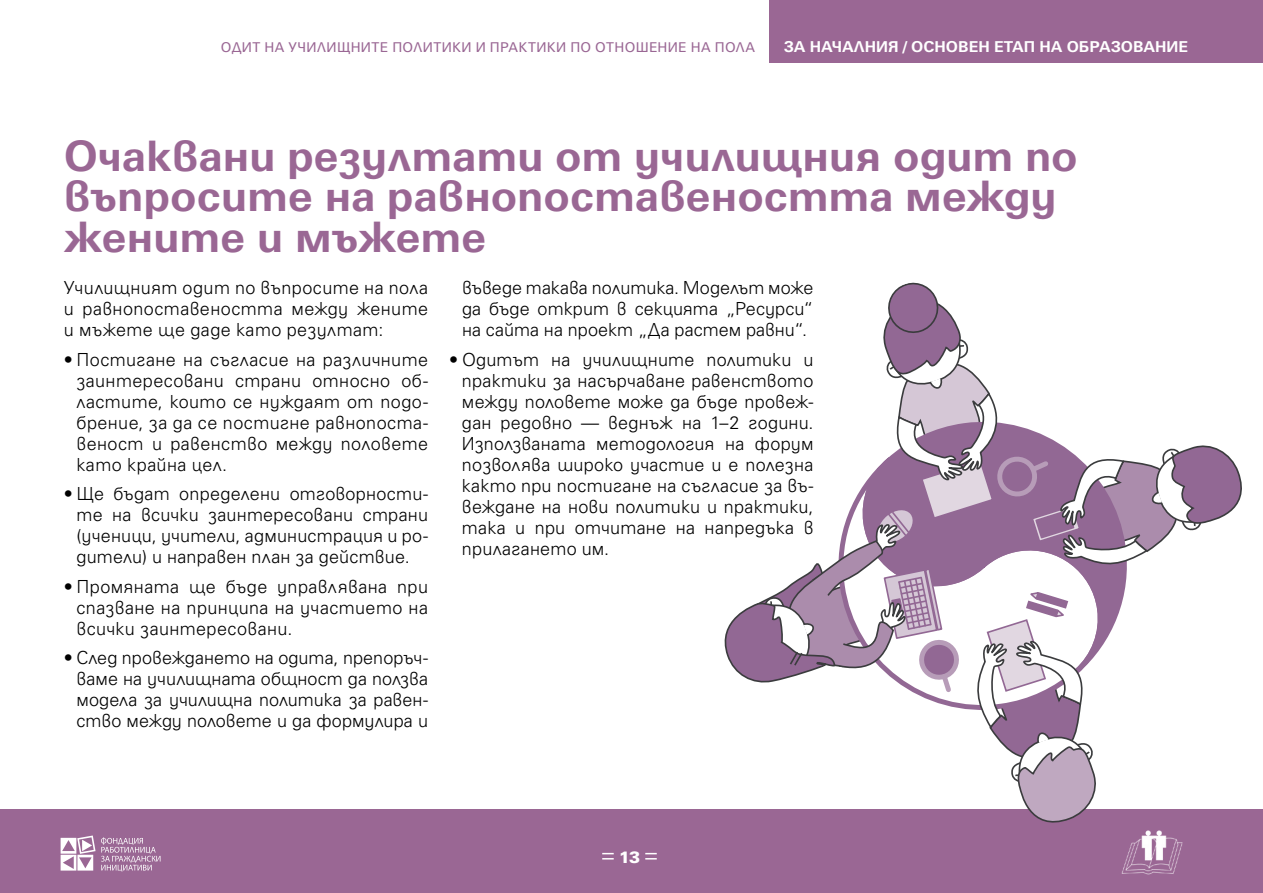
<style>
.page{position:relative;width:1263px;height:893px;background:#fff}
.page>*{position:absolute;margin:0;border:0;box-sizing:border-box;transform-origin:0 0}
.t1{font:700 42px/40.5px "SP Universus";color:#9a6794}
.t2{font:300 18px/21px "SP Universus";letter-spacing:.015em;color:#000;text-align:justify}
.t3{font:900 16.5px "SP Universus";color:#fff}
.t4{font:700 15px "SP Universus";color:#fff}
.t5{font:13.5px "SP Universus";letter-spacing:.03em;color:#9a6794}
</style>
<div class="page">
<div style="left:770px;top:0;width:493px;height:62px;background:#9a6794"></div>
<div style="left:0;top:809px;width:1263px;height:84px;background:#9a6794"></div>
<svg style="left:61px;top:835px;width:99px;height:37px"></svg>
<img style="left:1121px;top:834px;width:62px;height:41px">
<svg style="left:602px;top:853px;width:12px;height:6px"></svg>
<svg style="left:645px;top:853px;width:12px;height:6px"></svg>
<svg style="left:724px;top:282px;width:518px;height:552px"></svg>
<p class="t5" style="left:221px;top:39px;width:536px">Одит на училищните политики и практики по отношение на пола</p>
<p class="t4" style="left:784px;top:38px;width:406px">за началния / основен етап на образование</p>
<h1 class="t1" style="left:64px;top:135px;width:1015px">Очаквани резултати от училищния одит по въпросите на равнопоставеността между жените и мъжете</h1>
<p class="t2" style="left:64px;top:277px;width:366px">Училищният одит по въпросите на пола и равнопоставеността между жените и мъжете ще даде като резултат:</p>
<p class="t2" style="left:77px;top:349px;width:353px;text-indent:-13px">• Постигане на съгласие на различните заинтересовани страни относно об&shy;ластите, които се нуждаят от подо&shy;брение, за да се постигне равнопоста&shy;веност и равенство между половете като крайна цел.</p>
<p class="t2" style="left:77px;top:483px;width:353px;text-indent:-13px">• Ще бъдат определени отговорности&shy;те на всички заинтересовани страни (ученици, учители, администрация и ро&shy;дители) и направен план за действие.</p>
<p class="t2" style="left:76px;top:576px;width:353px;text-indent:-13px">• Промяната ще бъде управлявана при спазване на принципа на участието на всички заинтересовани.</p>
<p class="t2" style="left:76px;top:647px;width:353px;text-indent:-13px">• След провеждането на одита, препоръч&shy;ваме на училищната общност да ползва модела за училищна политика за равен&shy;ство между половете и да формулира и</p>
<p class="t2" style="left:462px;top:277px;width:353px">въведе такава политика. Моделът може да бъде открит в секцията „Ресурси“ на сайта на проект „Да растем равни“.</p>
<p class="t2" style="left:462px;top:349px;width:353px;text-indent:-13px">• Одитът на училищните политики и практики за насърчаване равенството между половете може да бъде провеж&shy;дан редовно — веднъж на 1–2 години.<br>Използваната методология на форум позволява широко участие и е полезна както при постигане на съгласие за въ&shy;веждане на нови политики и практики, така и при отчитане на напредъка в прилагането им.</p>
<p class="t3" style="left:619px;top:847px;width:23px">13</p>
</div>
